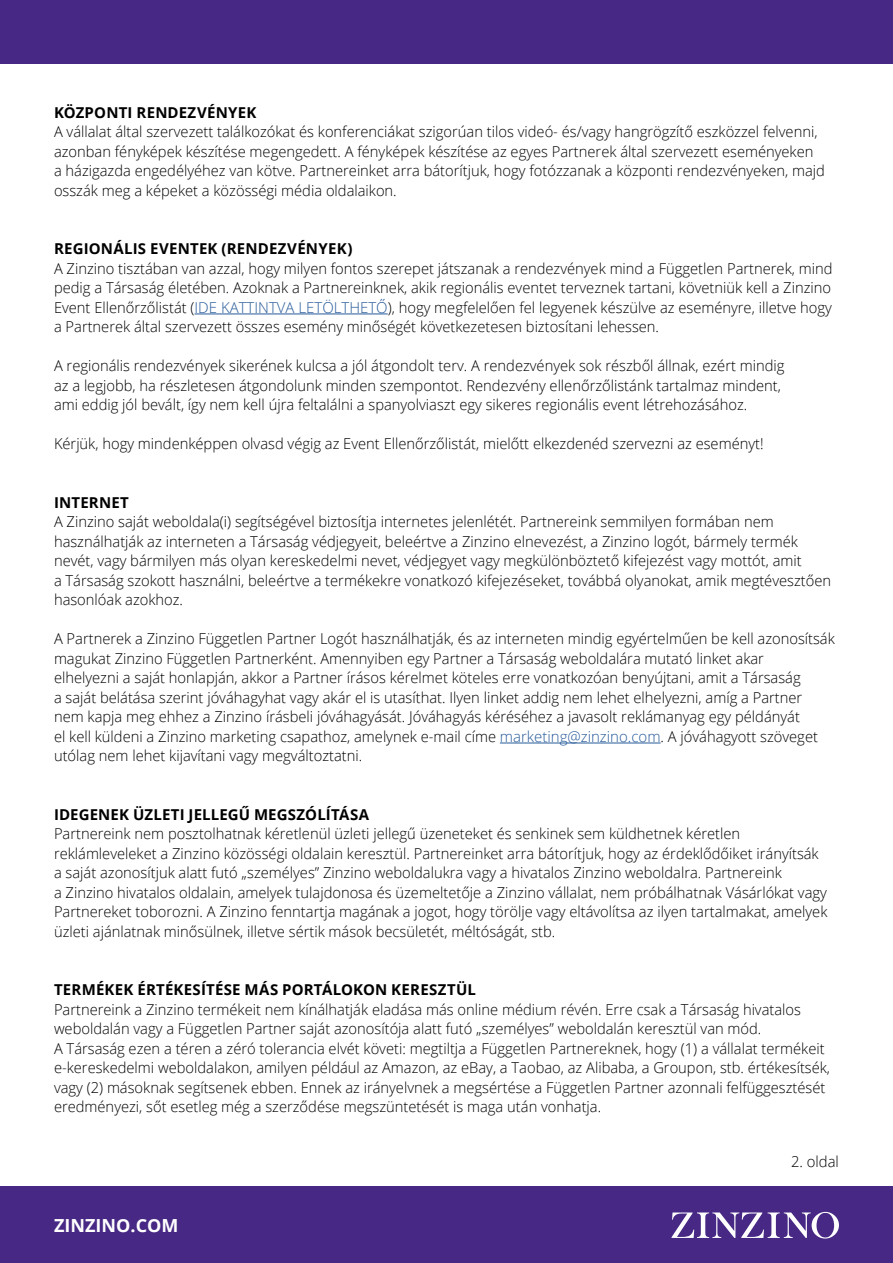
<style>
.page{position:relative;width:893px;height:1263px;background:#fff}
.page>*{position:absolute;margin:0;border:0;box-sizing:border-box;transform-origin:0 0}
.t1{font:700 18px "Open Sans";color:#fff}
.t2{font:300 15px/19.5px "Open Sans";color:#000}
.t3{font:700 15px "Open Sans";letter-spacing:.015em;color:#000}
.s1{color:#275b9b}
</style>
<div class="page">
<div style="left:0;top:1186px;width:893px;height:77px;background:#472884"></div>
<svg style="left:671px;top:1212px;width:168px;height:26px"></svg>
<div style="left:0;top:0;width:893px;height:64px;background:#472884"></div>
<hr style="left:195px;top:314px;width:193px;height:1px;background:#275b9b">
<hr style="left:500px;top:743px;width:161px;height:1px;background:#275b9b">
<p class="t3" style="left:54px;top:102px;width:204px">KÖZPONTI RENDEZVÉNYEK</p>
<p class="t2" style="left:54px;top:122px;width:772px">A vállalat által szervezett találkozókat és konferenciákat szigorúan tilos videó- és/vagy hangrögzítő eszközzel felvenni, azonban fényképek készítése megengedett. A fényképek készítése az egyes Partnerek által szervezett eseményeken a házigazda engedélyéhez van kötve. Partnereinket arra bátorítjuk, hogy fotózzanak a központi rendezvényeken, majd osszák meg a képeket a közösségi média oldalaikon.</p>
<p class="t3" style="left:54px;top:238px;width:300px">REGIONÁLIS EVENTEK (RENDEZVÉNYEK)</p>
<p class="t2" style="left:54px;top:258px;width:780px;text-align:justify">A Zinzino tisztában van azzal, hogy milyen fontos szerepet játszanak a rendezvények mind a Független Partnerek, mind pedig a Társaság életében. Azoknak a Partnereinknek, akik regionális eventet terveznek tartani, követniük kell a Zinzino Event Ellenőrzőlistát (<span class="s1">IDE KATTINTVA LETÖLTHETŐ</span>), hogy megfelelően fel legyenek készülve az eseményre, illetve hogy a Partnerek által szervezett összes esemény minőségét következetesen biztosítani lehessen.</p>
<p class="t2" style="left:54px;top:356px;width:732px">A regionális rendezvények sikerének kulcsa a jól átgondolt terv. A rendezvények sok részből állnak, ezért mindig az a legjobb, ha részletesen átgondolunk minden szempontot. Rendezvény ellenőrzőlistánk tartalmaz mindent, ami eddig jól bevált, így nem kell újra feltalálni a spanyolviaszt egy sikeres regionális event létrehozásához.</p>
<p class="t2" style="left:54px;top:434px;width:711px">Kérjük, hogy mindenképpen olvasd végig az Event Ellenőrzőlistát, mielőtt elkezdenéd szervezni az eseményt!</p>
<p class="t3" style="left:54px;top:492px;width:76px">INTERNET</p>
<p class="t2" style="left:54px;top:512px;width:779px">A Zinzino saját weboldala(i) segítségével biztosítja internetes jelenlétét. Partnereink semmilyen formában nem használhatják az interneten a Társaság védjegyeit, beleértve a Zinzino elnevezést, a Zinzino logót, bármely termék nevét, vagy bármilyen más olyan kereskedelmi nevet, védjegyet vagy megkülönböztető kifejezést vagy mottót, amit<br>a Társaság szokott használni, beleértve a termékekre vonatkozó kifejezéseket, továbbá olyanokat, amik megtévesztően hasonlóak azokhoz.</p>
<p class="t2" style="left:54px;top:629px;width:782px">A Partnerek a Zinzino Független Partner Logót használhatják, és az interneten mindig egyértelműen be kell azonosítsák magukat Zinzino Független Partnerként. Amennyiben egy Partner a Társaság weboldalára mutató linket akar<br>elhelyezni a saját honlapján, akkor a Partner írásos kérelmet köteles erre vonatkozóan benyújtani, amit a Társaság<br>a saját belátása szerint jóváhagyhat vagy akár el is utasíthat. Ilyen linket addig nem lehet elhelyezni, amíg a Partner nem kapja meg ehhez a Zinzino írásbeli jóváhagyását. Jóváhagyás kéréséhez a javasolt reklámanyag egy példányát<br>el kell küldeni a Zinzino marketing csapathoz, amelynek e-mail címe <span class="s1">marketing@zinzino.com</span>. A jóváhagyott szöveget utólag nem lehet kijavítani vagy megváltoztatni.</p>
<p class="t3" style="left:54px;top:804px;width:317px">IDEGENEK ÜZLETI JELLEGŰ MEGSZÓLÍTÁSA</p>
<p class="t2" style="left:54px;top:824px;width:775px">Partnereink nem posztolhatnak kéretlenül üzleti jellegű üzeneteket és senkinek sem küldhetnek kéretlen reklámleveleket a Zinzino közösségi oldalain keresztül. Partnereinket arra bátorítjuk, hogy az érdeklődőiket irányítsák a saját azonosítjuk alatt futó „személyes” Zinzino weboldalukra vagy a hivatalos Zinzino weboldalra. Partnereink<br>a Zinzino hivatalos oldalain, amelyek tulajdonosa és üzemeltetője a Zinzino vállalat, nem próbálhatnak Vásárlókat vagy Partnereket toborozni. A Zinzino fenntartja magának a jogot, hogy törölje vagy eltávolítsa az ilyen tartalmakat, amelyek üzleti ajánlatnak minősülnek, illetve sértik mások becsületét, méltóságát, stb.</p>
<p class="t3" style="left:54px;top:979px;width:423px">TERMÉKEK ÉRTÉKESÍTÉSE MÁS PORTÁLOKON KERESZTÜL</p>
<p class="t2" style="left:54px;top:999px;width:778px">Partnereink a Zinzino termékeit nem kínálhatják eladása más online médium révén. Erre csak a Társaság hivatalos weboldalán vagy a Független Partner saját azonosítója alatt futó „személyes” weboldalán keresztül van mód.<br>A Társaság ezen a téren a zéró tolerancia elvét követi: megtiltja a Független Partnereknek, hogy (1) a vállalat termékeit e-kereskedelmi weboldalakon, amilyen például az Amazon, az eBay, a Taobao, az Alibaba, a Groupon, stb. értékesítsék, vagy (2) másoknak segítsenek ebben. Ennek az irányelvnek a megsértése a Független Partner azonnali felfüggesztését eredményezi, sőt esetleg még a szerződése megszüntetését is maga után vonhatja.</p>
<p class="t2" style="left:791px;top:1151px;width:49px">2. oldal</p>
<p class="t1" style="left:54px;top:1213px;width:126px">ZINZINO.COM</p>
</div>
